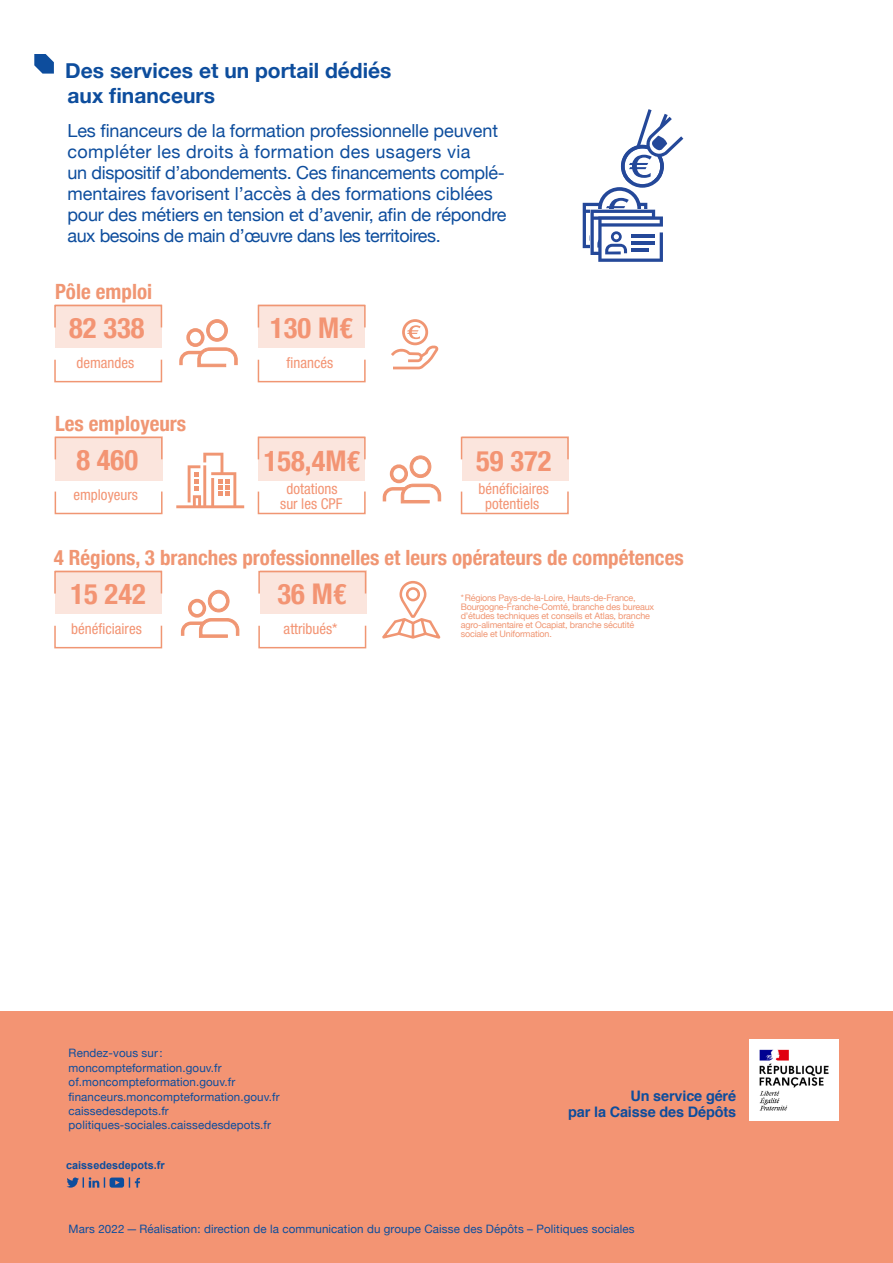
<style>
.page{position:relative;width:893px;height:1263px;background:#fff}
.page>*{position:absolute;margin:0;border:0;box-sizing:border-box;transform-origin:0 0}
.t1{font:700 condensed 28.5px "Helvetica Neue";color:#f39473}
.t2{font:700 condensed 21px "Helvetica Neue";color:#f09673}
.t3{font:700 21px "Helvetica Neue";color:#0d4d9d}
.t4{font:18px/21px "Helvetica Neue";letter-spacing:-.01em;color:#0d4d9d}
.t5{font:condensed 15px "Helvetica Neue LT Pro";color:#f39473}
.t6{font:700 14.4px "Helvetica";letter-spacing:-.01em;color:#0d4d9d}
.t7{font:11.55px/14.4px "Helvetica Neue";letter-spacing:.01em;color:#0d4d9d}
.t8{font:700 10.95px "Arial";color:#0d4d9d}
.t9{font:9px/9px "Helvetica Neue";letter-spacing:-.02em;color:#f09673}
.s1{color:#fff}
</style>
<div class="page">
<div style="left:258px;top:304px;width:107px;height:44px;background:#fbe5dd"></div>
<div style="left:260px;top:570px;width:107px;height:44px;background:#fbe5dd"></div>
<div style="left:258px;top:436px;width:107px;height:44px;background:#fbe5dd"></div>
<div style="left:55px;top:304px;width:106px;height:44px;background:#fbe5dd"></div>
<div style="left:55px;top:570px;width:106px;height:44px;background:#fbe5dd"></div>
<div style="left:462px;top:436px;width:107px;height:44px;background:#fbe5dd"></div>
<div style="left:55px;top:436px;width:108px;height:44px;background:#fbe5dd"></div>
<svg style="left:34px;top:54px;width:20px;height:20px"></svg>
<div style="left:621px;top:145px;width:43px;height:43px;border:4px solid #244899;border-radius:50%"></div>
<svg style="left:621px;top:109px;width:63px;height:73px"></svg>
<svg style="left:600px;top:189px;width:39px;height:39px"></svg>
<div style="left:598px;top:187px;width:43px;height:43px;border:4px solid #244899;border-radius:50%"></div>
<svg style="left:583px;top:198px;width:80px;height:64px"></svg>
<svg style="left:176px;top:453px;width:68px;height:55px"></svg>
<svg style="left:391px;top:319px;width:47px;height:50px"></svg>
<svg style="left:382px;top:455px;width:60px;height:49px"></svg>
<svg style="left:180px;top:589px;width:60px;height:49px"></svg>
<svg style="left:179px;top:319px;width:59px;height:49px"></svg>
<svg style="left:382px;top:581px;width:59px;height:58px"></svg>
<div style="left:406px;top:587px;width:14px;height:14px;border:3px solid #f09673;border-radius:50%"></div>
<div style="left:258px;top:305px;width:108px;height:23px;border:2px solid #f09673"></div>
<div style="left:258px;top:571px;width:108px;height:23px;border:2px solid #f09673"></div>
<div style="left:258px;top:359px;width:108px;height:23px;border:2px solid #f09673"></div>
<div style="left:258px;top:625px;width:108px;height:23px;border:2px solid #f09673"></div>
<div style="left:54px;top:305px;width:108px;height:23px;border:2px solid #f09673"></div>
<div style="left:54px;top:571px;width:108px;height:23px;border:2px solid #f09673"></div>
<div style="left:54px;top:359px;width:108px;height:23px;border:2px solid #f09673"></div>
<div style="left:54px;top:625px;width:108px;height:23px;border:2px solid #f09673"></div>
<div style="left:258px;top:437px;width:108px;height:23px;border:2px solid #f09673"></div>
<div style="left:258px;top:491px;width:108px;height:23px;border:2px solid #f09673"></div>
<div style="left:55px;top:437px;width:108px;height:23px;border:2px solid #f09673"></div>
<div style="left:55px;top:491px;width:108px;height:23px;border:2px solid #f09673"></div>
<div style="left:461px;top:437px;width:108px;height:23px;border:2px solid #f09673"></div>
<div style="left:461px;top:491px;width:108px;height:23px;border:2px solid #f09673"></div>
<div style="left:0;top:1011px;width:893px;height:252px;background:#f39473"></div>
<svg style="left:67px;top:1177px;width:73px;height:11px"></svg>
<img style="left:750px;top:1040px;width:89px;height:80px">
<p class="t3" style="left:65px;top:54px;width:328px">Des services et un portail dédiés</p>
<p class="t3" style="left:68px;top:79px;width:149px">aux financeurs</p>
<p class="t4" style="left:68px;top:121px;width:440px">Les financeurs de la formation professionnelle peuvent compléter les droits à formation des usagers via<br>un dispositif d’abondements. Ces financements complé&shy;mentaires favorisent l’accès à des formations ciblées pour des métiers en tension et d’avenir, afin de répondre aux besoins de main d’œuvre dans les territoires.</p>
<p class="t2" style="left:55px;top:274px;width:99px">Pôle emploi</p>
<p class="t1" style="left:69px;top:304px;width:77px">82 338</p>
<p class="t5" style="left:76px;top:354px;width:63px">demandes<span class="s1">.</span></p>
<p class="t2" style="left:55px;top:406px;width:133px">Les employeurs</p>
<p class="t1" style="left:76px;top:436px;width:63px">8 460</p>
<p class="t5" style="left:73px;top:486px;width:70px">employeurs<span class="s1">.</span></p>
<p class="t1" style="left:270px;top:304px;width:84px">130 M€</p>
<p class="t5" style="left:287px;top:354px;width:52px">financés<span class="s1">.</span></p>
<p class="t1" style="left:264px;top:437px;width:98px">158,4M€</p>
<p class="t5" style="left:287px;top:480px;width:52px">dotations</p>
<p class="t5" style="left:280px;top:495px;width:66px">sur les CPF<span class="s1">.</span></p>
<p class="t1" style="left:476px;top:437px;width:77px">59 372</p>
<p class="t5" style="left:478px;top:479px;width:72px">bénéficiaires</p>
<p class="t5" style="left:485px;top:494px;width:59px">potentiels<span class="s1">.</span></p>
<p class="t2" style="left:54px;top:540px;width:631px">4 Régions, 3 branches professionnelles et leurs opérateurs de compétences</p>
<p class="t1" style="left:70px;top:570px;width:77px">15 242</p>
<p class="t5" style="left:71px;top:620px;width:76px">bénéficiaires<span class="s1">.</span></p>
<p class="t1" style="left:278px;top:570px;width:70px">36 M€</p>
<p class="t5" style="left:284px;top:620px;width:59px">attribués*<span class="s1">.</span></p>
<p class="t9" style="left:461px;top:594px;width:195px">*Régions Pays-de-la-Loire, Hauts-de-France, Bourgogne-Franche-Comté, branche des bureaux d’études techniques et conseils et Atlas, branche agro-alimentaire et Ocapiat, branche sécutité sociale et Uniformation.</p>
<p class="t7" style="left:69px;top:1046px;width:96px">Rendez-vous sur:</p>
<p class="t7" style="left:69px;top:1061px;width:168px">moncompteformation.gouv.fr of.moncompteformation.gouv.fr</p>
<p class="t7" style="left:69px;top:1090px;width:213px">financeurs.moncompteformation.gouv.fr</p>
<p class="t7" style="left:69px;top:1104px;width:204px">caissedesdepots.fr politiques-sociales.caissedesdepots.fr</p>
<p class="t8" style="left:66px;top:1158px;width:100px">caissedesdepots.fr</p>
<p class="t6" style="left:630px;top:1084px;width:107px">Un service géré</p>
<p class="t6" style="left:568px;top:1100px;width:169px">par la Caisse des Dépôts</p>
<p class="t7" style="left:69px;top:1222px;width:567px">Mars 2022—Réalisation: direction de la communication du groupe Caisse des Dépôts – Politiques sociales</p>
</div>
